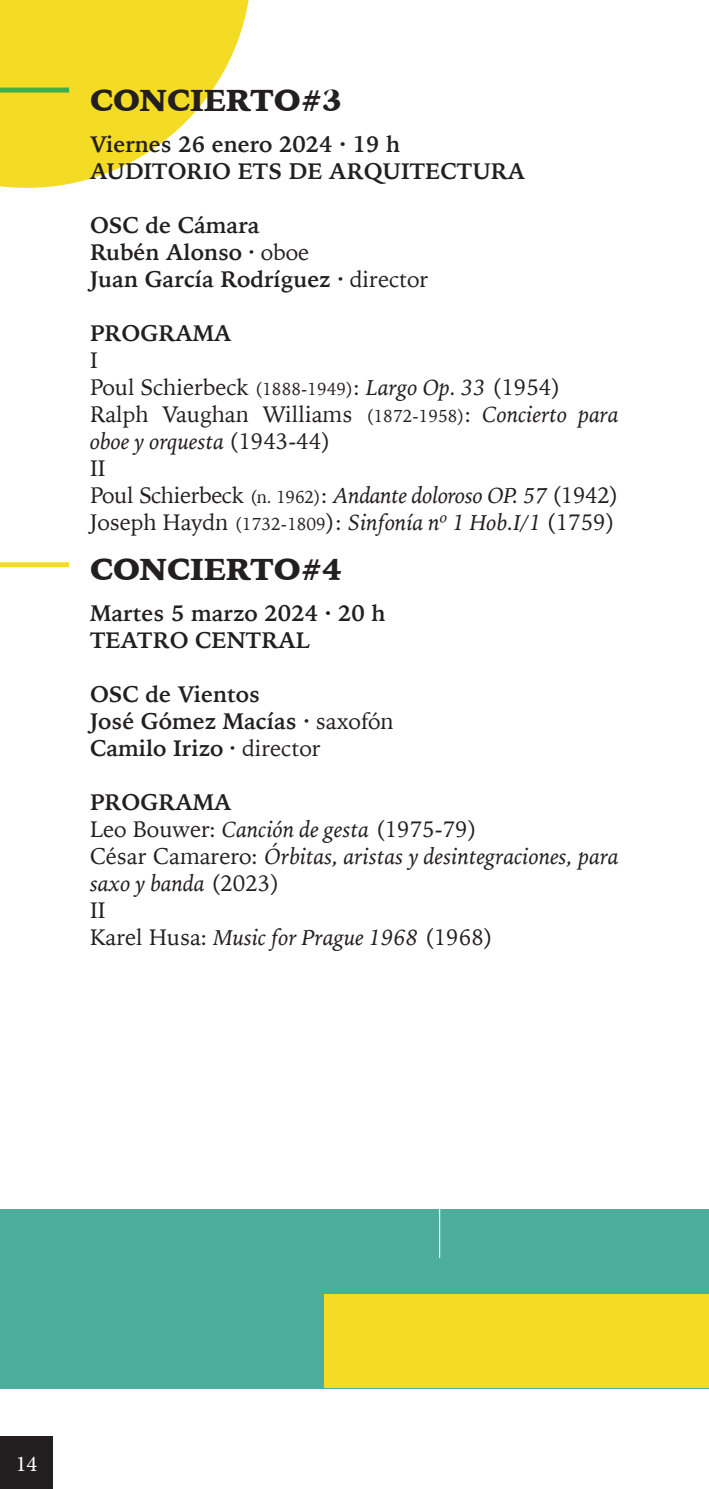
<style>
.page{position:relative;width:709px;height:1489px;background:#fff}
.page>*{position:absolute;margin:0;border:0;box-sizing:border-box;transform-origin:0 0}
.t1{font:900 30px "Iowan Old Style";color:#231f20}
.t2{font:22.5px/27px "Iowan Old Style";color:#231f20}
.t3{font:700 22.5px/27px "Iowan Old Style";color:#231f20}
.t4{font:italic 22.5px/27px "Iowan Old Style";color:#231f20}
.t5{font:22.5px "Minion Pro";color:#fff}
.s1{font-weight:400}
.s2{font-size:17.5px}
.s3{font-style:italic}
.s4{font-weight:700;font-style:normal}
.s5{font-style:normal}
</style>
<div class="page">
<div style="left:0;top:1435px;width:53px;height:53px;background:#231f20"></div>
<svg style="left:0;top:0;width:249px;height:188px;fill:#f5dc24"></svg>
<div style="left:0;top:1208px;width:709px;height:180px;background:#4dae9d"></div>
<div style="left:325px;top:1294px;width:384px;height:94px;background:#f5dc24"></div>
<hr style="left:439px;top:989px;width:1px;height:268px;background:#fff">
<div style="left:0;top:562px;width:69px;height:5px;background:#f5dc24"></div>
<div style="left:0;top:88px;width:69px;height:5px;background:#40ae49"></div>
<h1 class="t1" style="left:90px;top:80px;width:253px">CONCIERTO#3</h1>
<p class="t3" style="left:90px;top:129px;width:437px">Viernes 26 enero 2024 · 19 h<br>AUDITORIO ETS DE ARQUITECTURA</p>
<p class="t3" style="left:90px;top:210px;width:340px">OSC de Cámara<br>Rubén Alonso <span class="s1">· oboe<br></span>Juan García Rodríguez <span class="s1">· director</span></p>
<p class="t3" style="left:90px;top:318px;width:143px">PROGRAMA</p>
<p class="t2" style="left:90px;top:345px;width:530px">I<br>Poul Schierbeck <span class="s2">(1888-1949)</span>: <span class="s3">Largo Op. 33</span> (1954)<br>Ralph Vaughan Williams <span class="s2">(1872-1958)</span>: <span class="s3">Concierto para oboe y orquesta</span> (1943-44)<br>II<br>Poul Schierbeck <span class="s2">(n. 1962)</span>: <span class="s3">Andante doloroso OP. 57</span> (1942)<br>Joseph Haydn <span class="s2">(1732-1809</span>): <span class="s3">Sinfonía nº 1 Hob.I/1</span> (1759)</p>
<h1 class="t1" style="left:90px;top:549px;width:253px">CONCIERTO#4</h1>
<p class="t3" style="left:90px;top:598px;width:297px">Martes 5 marzo 2024 · 20 h<br>TEATRO CENTRAL</p>
<p class="t3" style="left:90px;top:679px;width:305px">OSC de Vientos<br>José Gómez Macías <span class="s1">· saxofón<br></span>Camilo Irizo <span class="s1">· director</span></p>
<p class="t4" style="left:90px;top:788px;width:530px"><span class="s4">PROGRAMA<br></span><span class="s5">Leo Bouwer:</span> Canción de gesta <span class="s5">(1975-79)<br>César Camarero:</span> Órbitas, aristas y desintegraciones, para saxo y banda <span class="s5">(2023)<br>II<br>Karel Husa:</span> Music for Prague 1968 <span class="s5">(1968)</span></p>
<p class="t5" style="left:16px;top:1448px;width:23px">14</p>
</div>
